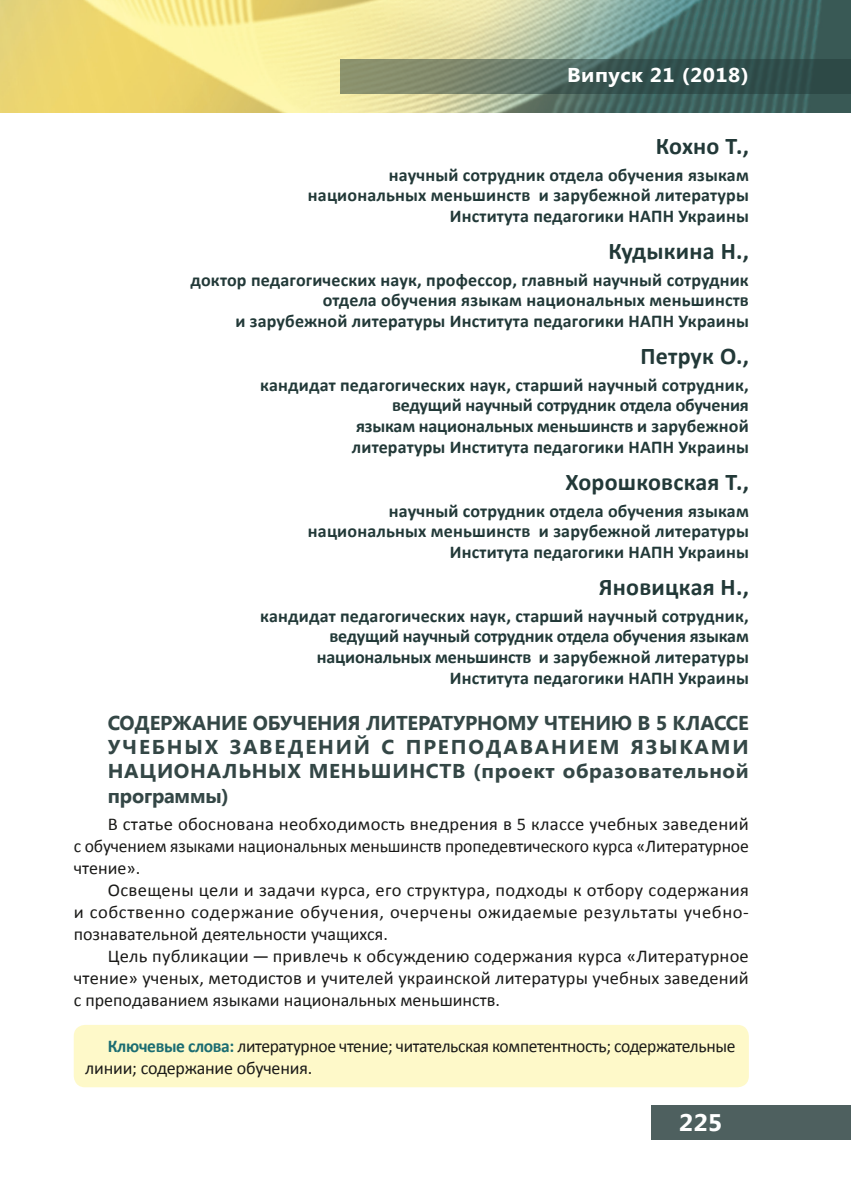
<style>
.page{position:relative;width:851px;height:1191px;background:#fff}
.page>*{position:absolute;margin:0;border:0;box-sizing:border-box;transform-origin:0 0}
.Автор__копія{font:700 24px "Calibri";letter-spacing:.01em;color:#223938}
.t1{font:700 24px "Segoe UI";color:#fff;scale:1.05 1}
.Невеликий_Заголовок{font:700 20px/24px "Segoe UI";letter-spacing:.03em;color:#344746;text-align:justify}
.t2{font:700 20px "Segoe UI";letter-spacing:.025em;color:#fff;scale:1.06 1}
.Про_автора_мал{font:700 18px/20.6px "Calibri";letter-spacing:.01em;color:#223938;text-align:right}
.Анотація{font:18px/22px "Calibri";letter-spacing:-.01em;color:#1a1a18;text-align:justify}
.s1{font-weight:700;color:#1b6d72}
</style>
<div class="page">
<img style="left:0;top:0;width:850px;height:113px">
<svg style="left:340px;top:60px;width:510px;height:34px;background:#52675b"></svg>
<div style="left:651px;top:1106px;width:199px;height:34px;background:#4e605f"></div>
<div style="left:74px;top:1025px;width:674px;height:62px;background:#fef9c9;border-radius:11px"></div>
<p class="t2" style="left:567px;top:61px;width:173px">Випуск 21 (2018)</p>
<p class="Автор__копія" style="left:655px;top:131px;width:94px">Кохно Т.,</p>
<p class="Про_автора_мал" style="left:308px;top:164px;width:442px">научный сотрудник отдела обучения языкам национальных меньшинств и зарубежной литературы<br>Института педагогики НАПН Украины</p>
<p class="Автор__копія" style="left:608px;top:236px;width:142px">Кудыкина Н.,</p>
<p class="Про_автора_мал" style="left:190px;top:269px;width:560px">доктор педагогических наук, профессор, главный научный сотрудник отдела обучения языкам национальных меньшинств<br>и зарубежной литературы Института педагогики НАПН Украины</p>
<p class="Автор__копія" style="left:640px;top:341px;width:110px">Петрук О.,</p>
<p class="Про_автора_мал" style="left:260px;top:374px;width:490px">кандидат педагогических наук, старший научный сотрудник, ведущий научный сотрудник отдела обучения<br>языкам национальных меньшинств и зарубежной литературы Института педагогики НАПН Украины</p>
<p class="Автор__копія" style="left:565px;top:467px;width:185px">Хорошковская Т.,</p>
<p class="Про_автора_мал" style="left:308px;top:500px;width:442px">научный сотрудник отдела обучения языкам национальных меньшинств и зарубежной литературы<br>Института педагогики НАПН Украины</p>
<p class="Автор__копія" style="left:598px;top:572px;width:151px">Яновицкая Н.,</p>
<p class="Про_автора_мал" style="left:260px;top:605px;width:490px">кандидат педагогических наук, старший научный сотрудник, ведущий научный сотрудник отдела обучения языкам национальных меньшинств и зарубежной литературы Института педагогики НАПН Украины</p>
<p class="Невеликий_Заголовок" style="left:108px;top:710px;width:642px">СОДЕРЖАНИЕ ОБУЧЕНИЯ ЛИТЕРАТУРНОМУ ЧТЕНИЮ В 5 КЛАССЕ УЧЕБНЫХ ЗАВЕДЕНИЙ С ПРЕПОДАВАНИЕМ ЯЗЫКАМИ НАЦИОНАЛЬНЫХ МЕНЬШИНСТВ (проект образовательной программы)</p>
<p class="Анотація" style="left:74px;top:813px;width:676px;text-indent:34px">В статье обоснована необходимость внедрения в 5 классе учебных заведений с обучением языками национальных меньшинств пропедевтического курса «Литературное чтение».</p>
<p class="Анотація" style="left:74px;top:879px;width:676px;text-indent:34px">Освещены цели и задачи курса, его структура, подходы к отбору содержания и собственно содержание обучения, очерчены ожидаемые результаты учебно&shy;познавательной деятельности учащихся.</p>
<p class="Анотація" style="left:74px;top:945px;width:676px;text-indent:34px">Цель публикации — привлечь к обсуждению содержания курса «Литературное чтение» ученых, методистов и учителей украинской литературы учебных заведений с преподаванием языками национальных меньшинств.</p>
<p class="Анотація" style="left:85px;top:1035px;width:651px;text-indent:23px"><span class="s1">Ключевые слова:</span> литературное чтение; читательская компетентность; содержательные линии; содержание обучения.</p>
<h1 class="t1" style="left:678px;top:1105px;width:43px">225</h1>
</div>
